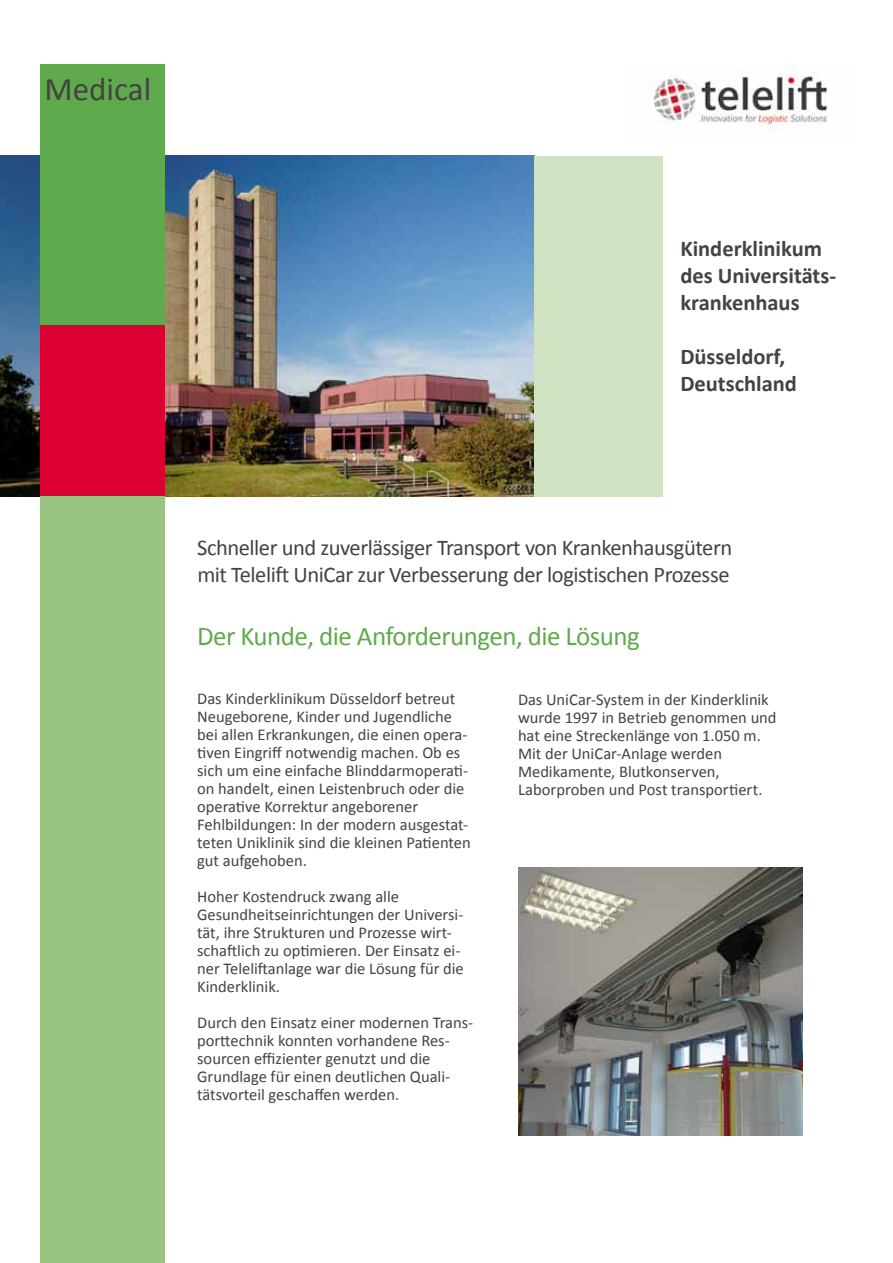
<style>
.page{position:relative;width:893px;height:1263px;background:#fff}
.page>*{position:absolute;margin:0;border:0;box-sizing:border-box;transform-origin:0 0}
.t1{font:33px "Calibri";color:#464142}
.t2{font:27px "Calibri";letter-spacing:-.02em;color:#5eaa4c}
.t3{font:22.5px/27px "Calibri";letter-spacing:-.02em;color:#464142}
.t4{font:700 22.5px/27px "Calibri";color:#464142}
.t5{font:16.5px/18px "Calibri";color:#464142}
</style>
<div class="page">
<img style="left:0;top:156px;width:534px;height:340px">
<img style="left:654px;top:64px;width:174px;height:67px">
<div style="left:534px;top:156px;width:128px;height:340px;background:#cfe2c2"></div>
<div style="left:40px;top:64px;width:125px;height:261px;background:#5eaa4c"></div>
<div style="left:40px;top:325px;width:125px;height:171px;background:#db0031"></div>
<div style="left:40px;top:496px;width:125px;height:767px;background:#98c380"></div>
<img style="left:518px;top:867px;width:284px;height:268px">
<h1 class="t1" style="left:45px;top:69px;width:108px">Medical</h1>
<h3 class="t4" style="left:680px;top:235px;width:157px">Kinderklinikum des Universitäts&shy;krankenhaus</h3>
<h3 class="t4" style="left:680px;top:343px;width:118px">Düsseldorf,<br>Deutschland</h3>
<h3 class="t3" style="left:197px;top:534px;width:537px">Schneller und zuverlässiger Transport von Krankenhausgütern mit Telelift UniCar zur Verbesserung der logistischen Prozesse</h3>
<h2 class="t2" style="left:197px;top:619px;width:444px">Der Kunde, die Anforderungen, die Lösung</h2>
<p class="t5" style="left:197px;top:689px;width:275px">Das Kinderklinikum Düsseldorf betreut Neugeborene, Kinder und Jugendliche bei allen Erkrankungen, die einen opera&shy;tiven Eingriff notwendig machen. Ob es sich um eine einfache Blinddarmoperati&shy;on handelt, einen Leistenbruch oder die operative Korrektur angeborener Fehlbildungen: In der modern ausgestat&shy;teten Uniklinik sind die kleinen Patienten gut aufgehoben.</p>
<p class="t5" style="left:197px;top:887px;width:268px">Hoher Kostendruck zwang alle Gesundheitseinrichtungen der Universi&shy;tät, ihre Strukturen und Prozesse wirt&shy;schaftlich zu optimieren. Der Einsatz ei&shy;ner Teleliftanlage war die Lösung für die Kinderklinik.</p>
<p class="t5" style="left:197px;top:1013px;width:278px">Durch den Einsatz einer modernen Trans&shy;porttechnik konnten vorhandene Res&shy;sourcen effizienter genutzt und die Grundlage für einen deutlichen Quali&shy;tätsvorteil geschaffen werden.</p>
<p class="t5" style="left:518px;top:690px;width:260px">Das UniCar-System in der Kinderklinik wurde 1997 in Betrieb genommen und hat eine Streckenlänge von 1.050 m.<br>Mit der UniCar-Anlage werden Medikamente, Blutkonserven, Laborproben und Post transportiert.</p>
</div>
